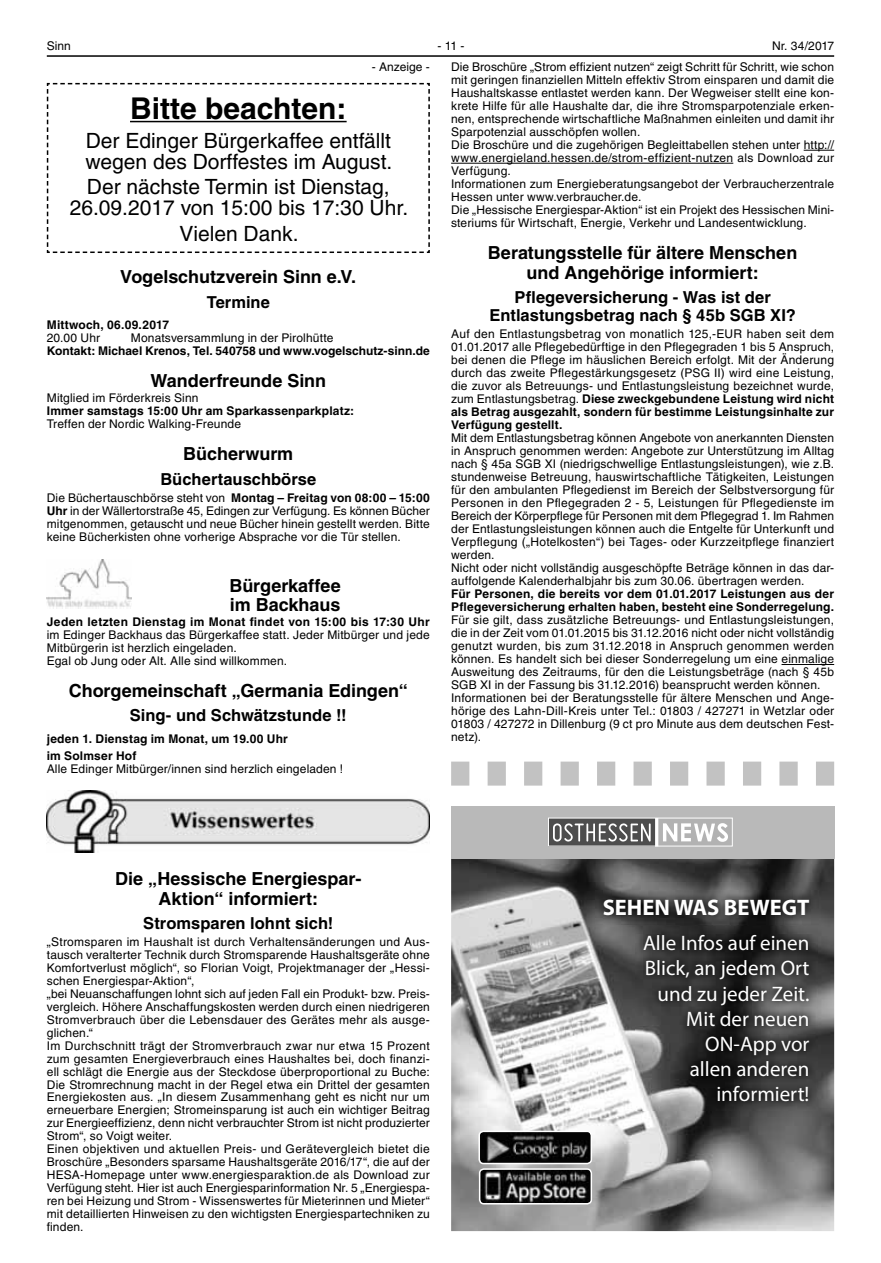
<style>
.page{position:relative;width:881px;height:1263px;background:#fff}
.page>*{position:absolute;margin:0;border:0;box-sizing:border-box;transform-origin:0 0}
.t1{font:700 30px "Helvetica LT";color:#000}
.t2{font:700 22.5px "Myriad Pro";color:#fff}
.t3{font:21px/21px "Helvetica LT";color:#000}
.t4{font:21px/25.2px "Myriad Pro";color:#fff;text-align:right}
.t5{font:700 18px/19.5px "Helvetica LT";letter-spacing:-.005em;color:#000;text-align:center}
.t6{font:700 16.5px/17.9px "Helvetica LT";color:#000;text-align:center}
.t7{font:12px/13px "Helvetica LT";letter-spacing:.015em;color:#000}
.t8{font:700 12px/17.2px "Helvetica LT";letter-spacing:.015em;color:#000}
.s1{font-weight:700}
</style>
<div class="page">
<hr style="left:47px;top:55px;width:786px;height:2px;background:#000">
<img style="left:47px;top:559px;width:85px;height:49px">
<img style="left:47px;top:790px;width:382px;height:63px">
<hr style="left:803px;top:150px;width:30px;height:1px;background:#000">
<hr style="left:451px;top:163px;width:282px;height:1px;background:#000">
<hr style="left:781px;top:664px;width:52px;height:1px;background:#000">
<svg style="left:46px;top:82px;width:384px;height:171px"></svg>
<img style="left:451px;top:858px;width:382px;height:373px">
<img style="left:479px;top:1169px;width:112px;height:35px;border-radius:4px">
<div style="left:478px;top:1168px;width:114px;height:36px;border:2px solid #fff;border-radius:4px"></div>
<img style="left:481px;top:1133px;width:108px;height:28px">
<div style="left:478px;top:1130px;width:114px;height:34px;border:2px solid #fff;border-radius:4px"></div>
<div style="left:451px;top:806px;width:382px;height:52px;background:#b9b9b9"></div>
<div style="left:658px;top:818px;width:74px;height:28px;background:#b2b2b2"></div>
<svg style="left:552px;top:820px;width:175px;height:24px"></svg>
<div style="left:548px;top:818px;width:184px;height:28px;border:1px solid #fff"></div>
<img style="left:635px;top:926px;width:182px;height:184px">
<img style="left:594px;top:890px;width:223px;height:34px">
<svg style="left:451px;top:762px;width:382px;height:24px"></svg>
<p class="t7" style="left:47px;top:40px;width:26px">Sinn</p>
<p class="t7" style="left:437px;top:40px;width:28px">-11-</p>
<p class="t7" style="left:771px;top:40px;width:64px">Nr. 34/2017</p>
<p class="t7" style="left:371px;top:61px;width:60px">- Anzeige -</p>
<h1 class="t1" style="left:130px;top:91px;width:218px">Bitte beachten:</h1>
<h3 class="t3" style="left:85px;top:132px;width:308px">Der Edinger Bürgerkaffee entfällt wegen des Dorffestes im August.</h3>
<h3 class="t3" style="left:70px;top:178px;width:340px;text-align:center">Der nächste Termin ist Dienstag,<br>26.09.2017 von 15:00 bis 17:30 Uhr.</h3>
<h3 class="t3" style="left:179px;top:225px;width:121px">Vielen Dank.</h3>
<h3 class="t5" style="left:120px;top:267px;width:237px">Vogelschutzverein Sinn e.V.</h3>
<h3 class="t6" style="left:207px;top:293px;width:65px">Termine</h3>
<p class="t8" style="left:47px;top:316px;width:124px">Mittwoch, 06.09.2017</p>
<p class="t7" style="left:47px;top:332px;width:55px">20.00 Uhr</p>
<p class="t7" style="left:131px;top:332px;width:204px">Monatsversammlung in der Pirolhütte</p>
<p class="t8" style="left:47px;top:342px;width:384px">Kontakt: Michael Krenos, Tel. 540758 und www.vogelschutz-sinn.de</p>
<h3 class="t5" style="left:150px;top:371px;width:177px">Wanderfreunde Sinn</h3>
<p class="t7" style="left:47px;top:393px;width:153px">Mitglied im Förderkreis Sinn</p>
<p class="t8" style="left:47px;top:402px;width:309px">Immer samstags 15:00 Uhr am Sparkassenparkplatz:</p>
<p class="t7" style="left:47px;top:419px;width:196px">Treffen der Nordic Walking-Freunde</p>
<h3 class="t5" style="left:183px;top:444px;width:111px">Bücherwurm</h3>
<h3 class="t6" style="left:160px;top:470px;width:157px">Büchertauschbörse</h3>
<p class="t7" style="left:47px;top:492px;width:384px;text-align:justify">Die Büchertauschbörse steht von <span class="s1">Montag – Freitag von 08:00 – 15:00<br>Uhr</span> in der Wällertorstraße 45, Edingen zur Verfügung. Es können Bücher mitgenommen, getauscht und neue Bücher hinein gestellt werden. Bitte keine Bücherkisten ohne vorherige Absprache vor die Tür stellen.</p>
<h3 class="t5" style="left:229px;top:575px;width:113px;text-align:left">Bürgerkaffee im Backhaus</h3>
<p class="t8" style="left:47px;top:613px;width:384px">Jeden letzten Dienstag im Monat findet von 15:00 bis 17:30 Uhr</p>
<p class="t7" style="left:47px;top:629px;width:384px">im Edinger Backhaus das Bürgerkaffee statt. Jeder Mitbürger und jede<br>Mitbürgerin ist herzlich eingeladen.<br>Egal ob Jung oder Alt. Alle sind willkommen.</p>
<h3 class="t5" style="left:69px;top:681px;width:340px">Chorgemeinschaft „Germania Edingen“</h3>
<h3 class="t6" style="left:130px;top:707px;width:218px">Sing- und Schwätzstunde !!</h3>
<p class="t8" style="left:47px;top:730px;width:242px">jeden 1. Dienstag im Monat, um 19.00 Uhr im Solmser Hof</p>
<p class="t7" style="left:47px;top:763px;width:298px">Alle Edinger Mitbürger/innen sind herzlich eingeladen !</p>
<p class="t7" style="left:451px;top:61px;width:384px">Die Broschüre „Strom effizient nutzen“ zeigt Schritt für Schritt, wie schon mit geringen finanziellen Mitteln effektiv Strom einsparen und damit die Haushaltskasse entlastet werden kann. Der Wegweiser stellt eine kon&shy;krete Hilfe für alle Haushalte dar, die ihre Stromsparpotenziale erken&shy;nen, entsprechende wirtschaftliche Maßnahmen einleiten und damit ihr Sparpotenzial ausschöpfen wollen.<br>Die Broschüre und die zugehörigen Begleittabellen stehen unter http:// www.energieland.hessen.de/strom-effizient-nutzen als Download zur Verfügung.<br>Informationen zum Energieberatungsangebot der Verbraucherzentrale Hessen unter www.verbraucher.de.<br>Die „Hessische Energiespar-Aktion“ ist ein Projekt des Hessischen Mini&shy;steriums für Wirtschaft, Energie, Verkehr und Landesentwicklung.</p>
<h3 class="t5" style="left:487px;top:243px;width:311px">Beratungsstelle für ältere Menschen und Angehörige informiert:</h3>
<h3 class="t6" style="left:489px;top:288px;width:308px">Pflegeversicherung - Was ist der<br>Entlastungsbetrag nach § 45b SGB XI?</h3>
<p class="t7" style="left:451px;top:328px;width:384px;text-align:justify">Auf den Entlastungsbetrag von monatlich 125,-EUR haben seit dem 01.01.2017 alle Pflegebedürftige in den Pflegegraden 1 bis 5 Anspruch, bei denen die Pflege im häuslichen Bereich erfolgt. Mit der Änderung durch das zweite Pflegestärkungsgesetz (PSG II) wird eine Leistung, die zuvor als Betreuungs- und Entlastungsleistung bezeichnet wurde, zum Entlastungsbetrag. <span class="s1">Diese zweckgebundene Leistung wird nicht als Betrag ausgezahlt, sondern für bestimme Leistungsinhalte zur Verfügung gestellt.</span></p>
<p class="t7" style="left:451px;top:433px;width:384px">Mit dem Entlastungsbetrag können Angebote von anerkannten Diensten in Anspruch genommen werden: Angebote zur Unterstützung im Alltag nach § 45a SGB XI (niedrigschwellige Entlastungsleistungen), wie z.B. stundenweise Betreuung, hauswirtschaftliche Tätigkeiten, Leistungen für den ambulanten Pflegedienst im Bereich der Selbstversorgung für Personen in den Pflegegraden 2 - 5, Leistungen für Pflegedienste im Bereich der Körperpflege für Personen mit dem Pflegegrad 1. Im Rahmen der Entlastungsleistungen können auch die Entgelte für Unterkunft und Verpflegung („Hotelkosten“) bei Tages- oder Kurzzeitpflege finanziert werden.<br>Nicht oder nicht vollständig ausgeschöpfte Beträge können in das dar&shy;auffolgende Kalenderhalbjahr bis zum 30.06. übertragen werden.</p>
<p class="t8" style="left:451px;top:588px;width:384px;line-height:13px">Für Personen, die bereits vor dem 01.01.2017 Leistungen aus der<br>Pflegeversicherung erhalten haben, besteht eine Sonderregelung.</p>
<p class="t7" style="left:451px;top:615px;width:384px">Für sie gilt, dass zusätzliche Betreuungs- und Entlastungsleistungen, die in der Zeit vom 01.01.2015 bis 31.12.2016 nicht oder nicht vollständig genutzt wurden, bis zum 31.12.2018 in Anspruch genommen werden können. Es handelt sich bei dieser Sonderregelung um eine einmalige Ausweitung des Zeitraums, für den die Leistungsbeträge (nach § 45b SGB XI in der Fassung bis 31.12.2016) beansprucht werden können.<br>Informationen bei der Beratungsstelle für ältere Menschen und Ange&shy;hörige des Lahn-Dill-Kreis unter Tel.: 01803 / 427271 in Wetzlar oder 01803 / 427272 in Dillenburg (9 ct pro Minute aus dem deutschen Fest&shy;netz).</p>
<h3 class="t5" style="left:115px;top:869px;width:248px">Die „Hessische Energiespar-<br>Aktion“ informiert:</h3>
<h3 class="t6" style="left:143px;top:914px;width:192px">Stromsparen lohnt sich!</h3>
<p class="t7" style="left:47px;top:936px;width:384px">„Stromsparen im Haushalt ist durch Verhaltensänderungen und Aus&shy;tausch veralterter Technik durch Stromsparende Haushaltsgeräte ohne Komfortverlust möglich“, so Florian Voigt, Projektmanager der „Hessi&shy;schen Energiespar-Aktion“,<br>„bei Neuanschaffungen lohnt sich auf jeden Fall ein Produkt- bzw. Preis&shy;vergleich. Höhere Anschaffungskosten werden durch einen niedrigeren Stromverbrauch über die Lebensdauer des Gerätes mehr als ausge&shy;glichen.“<br>Im Durchschnitt trägt der Stromverbrauch zwar nur etwa 15 Prozent zum gesamten Energieverbrauch eines Haushaltes bei, doch finanzi&shy;ell schlägt die Energie aus der Steckdose überproportional zu Buche:<br>Die Stromrechnung macht in der Regel etwa ein Drittel der gesamten Energiekosten aus. „In diesem Zusammenhang geht es nicht nur um erneuerbare Energien; Stromeinsparung ist auch ein wichtiger Beitrag zur Energieeffizienz, denn nicht verbrauchter Strom ist nicht produzierter Strom“, so Voigt weiter.<br>Einen objektiven und aktuellen Preis- und Gerätevergleich bietet die Broschüre „Besonders sparsame Haushaltsgeräte 2016/17“, die auf der HESA-Homepage unter www.energiesparaktion.de als Download zur Verfügung steht. Hier ist auch Energiesparinformation Nr. 5 „Energiespa&shy;ren bei Heizung und Strom - Wissenswertes für Mieterinnen und Mieter“ mit detaillierten Hinweisen zu den wichtigsten Energiespartechniken zu finden.</p>
<h2 class="t2" style="left:602px;top:893px;width:208px">SEHEN WAS BEWEGT</h2>
<h3 class="t4" style="left:642px;top:930px;width:168px">Alle Infos auf einen<br>Blick, an jedem Ort und zu jeder Zeit.<br>Mit der neuen<br>ON-App vor<br>allen anderen informiert!</h3>
</div>
